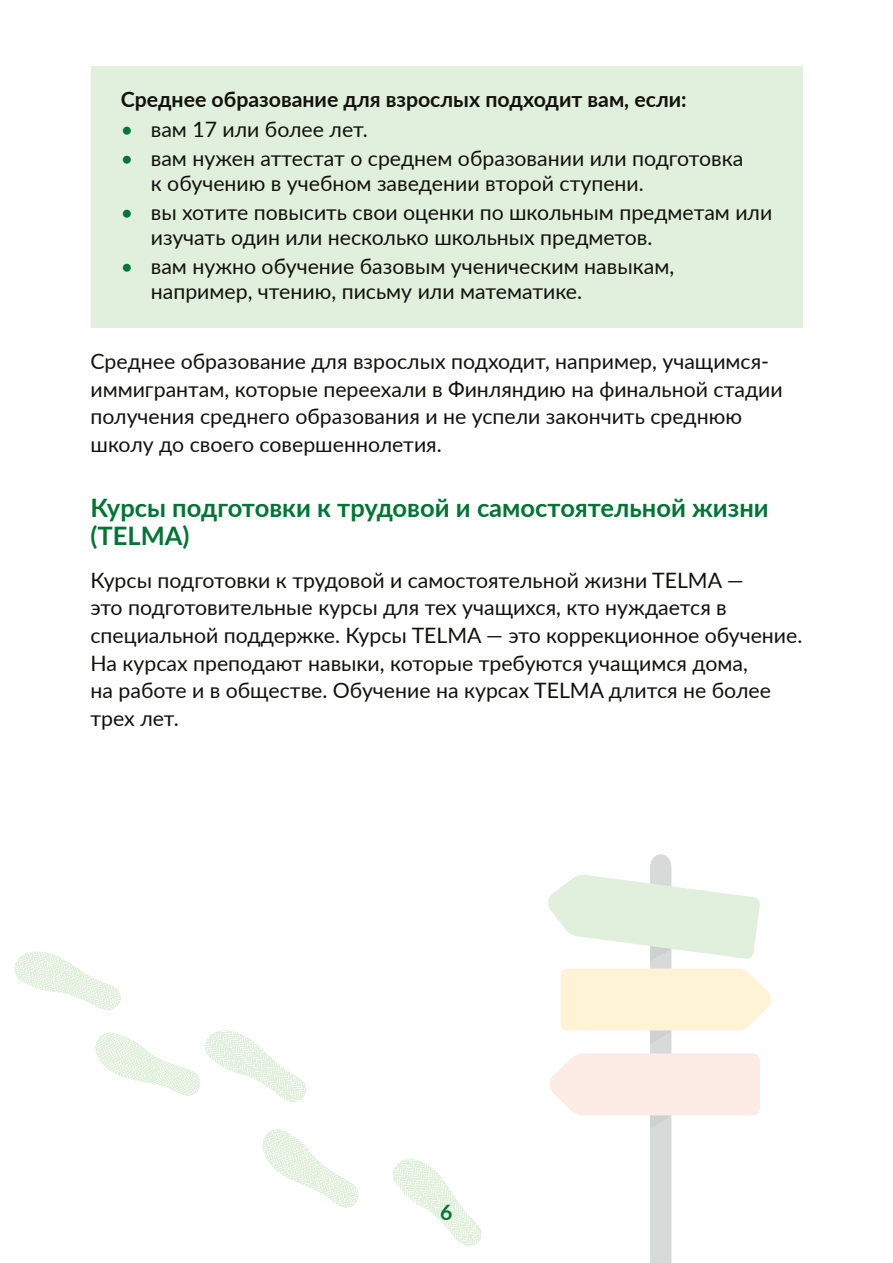
<style>
.page{position:relative;width:893px;height:1263px;background:#fff}
.page>*{position:absolute;margin:0;border:0;box-sizing:border-box;transform-origin:0 0}
.valiotsikko_H3{font:700 25.5px/28.7px "Lato";color:#007534}
.Leipis{font:21.15px/27.6px "Lato";color:#12120d}
.Leipis_vihrealle_poh{font:700 21.15px "Lato";color:#12120d}
.t1{font:700 21.15px "Lato";color:#007534}
.s1{color:#007534}
</style>
<div class="page">
<div style="left:90px;top:66px;width:712px;height:69px;background:#e1f0dd"></div>
<div style="left:90px;top:124px;width:712px;height:95px;background:#e1f0dd"></div>
<div style="left:90px;top:179px;width:712px;height:94px;background:#e1f0dd"></div>
<div style="left:90px;top:233px;width:712px;height:94px;background:#e1f0dd"></div>
<svg style="left:548px;top:854px;width:223px;height:409px"></svg>
<svg style="left:393px;top:1159px;width:89px;height:87px"></svg>
<svg style="left:262px;top:1129px;width:97px;height:79px"></svg>
<svg style="left:95px;top:1030px;width:211px;height:72px"></svg>
<svg style="left:14px;top:951px;width:107px;height:59px"></svg>
<p class="Leipis_vihrealle_poh" style="left:121px;top:84px;width:567px">Среднее образование для взрослых подходит вам, если:</p>
<p class="Leipis" style="left:121px;top:115px;width:249px"><span class="s1">•</span> вам 17 или более лет.</p>
<p class="Leipis" style="left:151px;top:144px;width:594px;line-height:25.5px;text-indent:-30px"><span class="s1">•</span> вам нужен аттестат о среднем образовании или подготовка к обучению в учебном заведении второй ступени.</p>
<p class="Leipis" style="left:151px;top:198px;width:623px;line-height:25.5px;text-indent:-30px"><span class="s1">•</span> вы хотите повысить свои оценки по школьным предметам или изучать один или несколько школьных предметов.</p>
<p class="Leipis" style="left:151px;top:252px;width:525px;line-height:25.5px;text-indent:-30px"><span class="s1">•</span> вам нужно обучение базовым ученическим навыкам, например, чтению, письму или математике.</p>
<p class="Leipis" style="left:90px;top:347px;width:694px">Среднее образование для взрослых подходит, например, учащимся&shy;иммигрантам, которые переехали в Финляндию на финальной стадии получения среднего образования и не успели закончить среднюю школу до своего совершеннолетия.</p>
<h3 class="valiotsikko_H3" style="left:90px;top:492px;width:680px">Курсы подготовки к трудовой и самостоятельной жизни (TELMA)</h3>
<p class="Leipis" style="left:90px;top:565px;width:713px">Курсы подготовки к трудовой и самостоятельной жизни TELMA —<br>это подготовительные курсы для тех учащихся, кто нуждается в специальной поддержке. Курсы TELMA — это коррекционное обучение.<br>На курсах преподают навыки, которые требуются учащимся дома,<br>на работе и в обществе. Обучение на курсах TELMA длится не более трех лет.</p>
<p class="t1" style="left:440px;top:1197px;width:14px">6</p>
</div>
